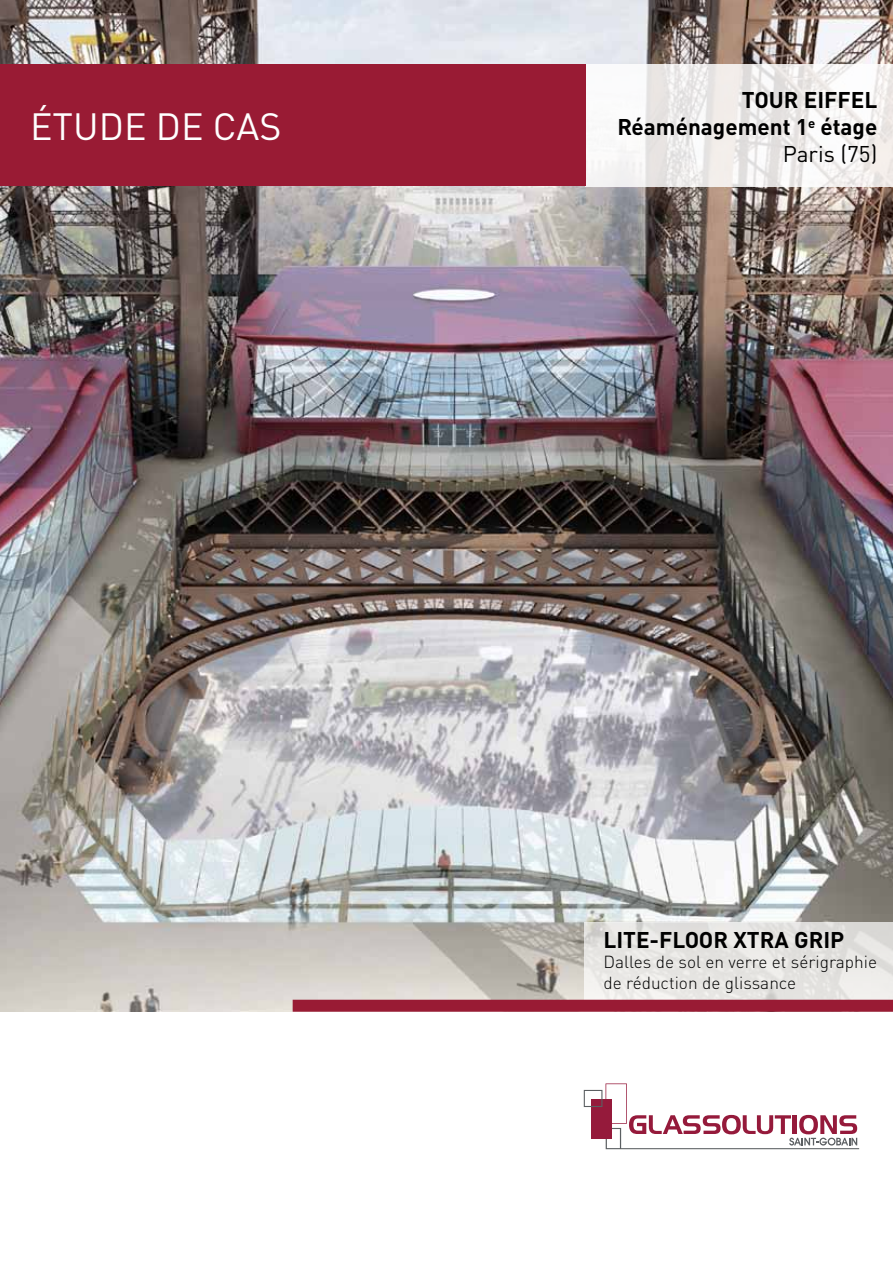
<style>
.page{position:relative;width:893px;height:1263px;background:#fff}
.page>*{position:absolute;margin:0;border:0;box-sizing:border-box;transform-origin:0 0}
.t1{font:37.5px "DINOT";color:#fff}
.t2{font:700 22.5px/27px "DINOT";color:#000;text-align:right}
.t3{font:300 17.25px/20.7px "DINOT";color:#000}
.s1{font-weight:400}
</style>
<div class="page">
<img style="left:0;top:0;width:893px;height:1012px">
<svg style="left:585px;top:64px;width:308px;height:122px"></svg>
<div style="left:0;top:65px;width:585px;height:121px;background:#991b34"></div>
<svg style="left:584px;top:1083px;width:275px;height:66px"></svg>
<div style="left:585px;top:922px;width:308px;height:78px;background:linear-gradient(to bottom,#e0dfdd,#ecebe8)"></div>
<div style="left:293px;top:1000px;width:600px;height:12px;background:#991b34"></div>
<h1 class="t1" style="left:30px;top:103px;width:253px">ÉTUDE DE CAS</h1>
<p class="t2" style="left:617px;top:86px;width:261px">TOUR EIFFEL<br>Réaménagement 1<sup>e</sup> étage<br><span class="s1">Paris (75)</span></p>
<p class="t2" style="left:603px;top:925px;width:242px">LITE-FLOOR XTRA GRIP</p>
<p class="t3" style="left:603px;top:952px;width:275px">Dalles de sol en verre et sérigraphie de réduction de glissance</p>
</div>
